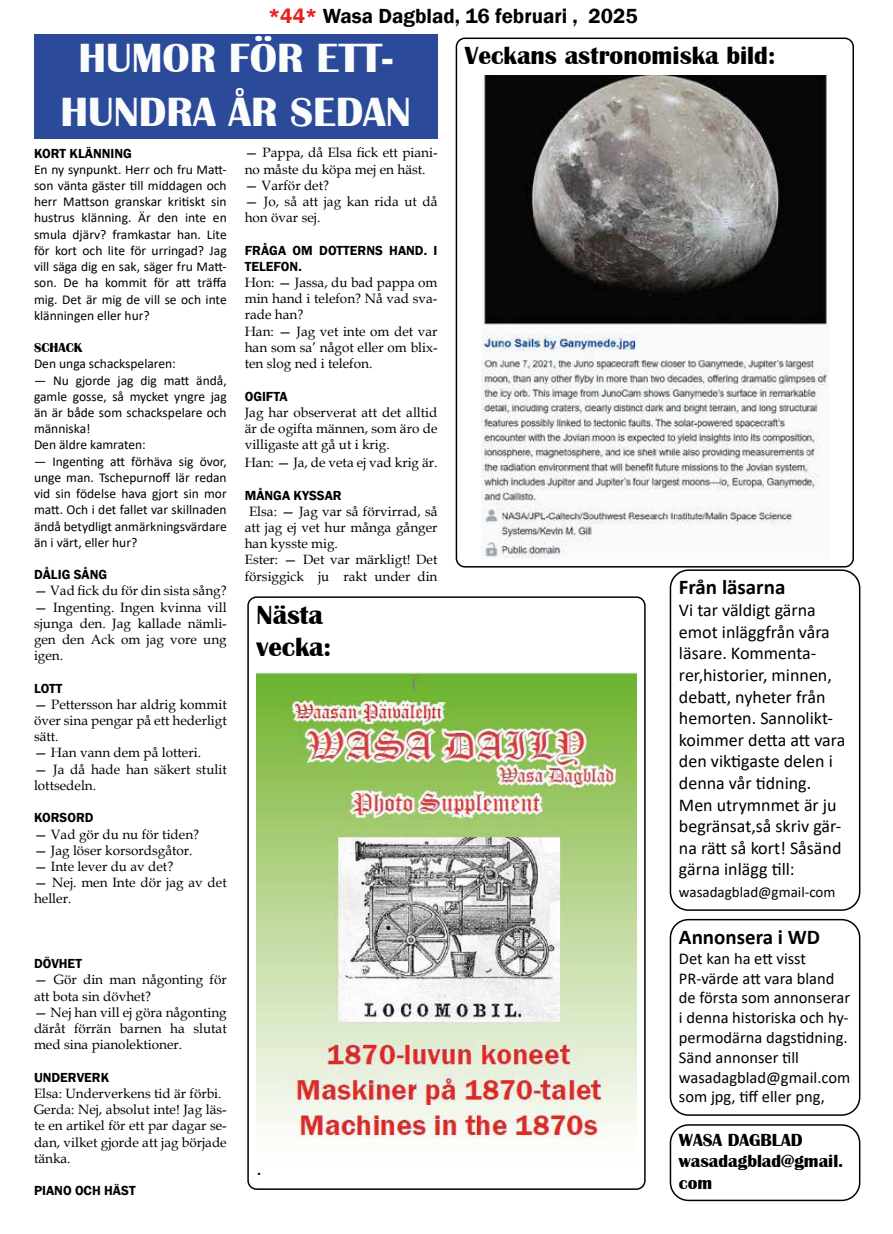
<style>
.page{position:relative;width:893px;height:1234px;background:#fff}
.page>*{position:absolute;margin:0;border:0;box-sizing:border-box;transform-origin:0 0}
.t1{font:700 42px "Britannic";color:#fbfdfc}
.t2{font:700 27px/32.4px "Britannic";color:#000}
.t3{font:700 25.5px "Britannic";color:#000}
.t4{font:600 21px "Franklin Gothic";color:#000}
.t5{font:700 21px "Calibri";color:#000}
.t6{font:21px "Calibri";color:#000}
.t7{font:18px/21.6px "Calibri";color:#000}
.t8{font:700 18px/21.6px "Britannic";color:#000}
.t9{font:16.5px/19.8px "Calibri";color:#000}
.t10{font:15px "Calibri";color:#000}
.t11{font:13.5px/16.2px "Book Antiqua";color:#000}
.t12{font:13.5px/16.2px "Calibri";color:#000;text-align:justify}
.t13{font:600 13.5px/16.2px "Franklin Gothic";color:#000}
.t14{font:700 13.5px "Britannic";color:#000}
.s1{color:#e5231d}
</style>
<div class="page">
<div style="left:456px;top:38px;width:398px;height:529px;border:2px solid #000;border-radius:9px"></div>
<div style="left:34px;top:34px;width:403px;height:104px;background:#2c4a9a"></div>
<div style="left:247px;top:596px;width:399px;height:593px;border:2px solid #000;border-radius:9px"></div>
<div style="left:670px;top:569px;width:190px;height:341px;border:2px solid #000;border-radius:18px"></div>
<div style="left:670px;top:918px;width:190px;height:197px;border:2px solid #000;border-radius:18px"></div>
<div style="left:670px;top:1123px;width:190px;height:77px;border:2px solid #000;border-radius:18px"></div>
<img style="left:482px;top:75px;width:346px;height:483px">
<img style="left:257px;top:672px;width:379px;height:467px">
<h3 class="t4" style="left:268px;top:3px;width:371px"><span class="s1">*44*</span> Wasa Dagblad, 16 februari , 2025</h3>
<h1 class="t1" style="left:79px;top:34px;width:316px">HUMOR FÖR ETT-</h1>
<h3 class="t3" style="left:465px;top:41px;width:312px">Veckans astronomiska bild:</h3>
<h1 class="t1" style="left:61px;top:88px;width:352px">HUNDRA ÅR SEDAN</h1>
<p class="t13" style="left:34px;top:145px;width:99px">KORT KLÄNNING</p>
<p class="t12" style="left:34px;top:161px;width:194px">En ny synpunkt. Herr och fru Matt&shy;son vänta gäster till middagen och herr Mattson granskar kritiskt sin hustrus klänning. Är den inte en smula djärv? framkastar han. Lite för kort och lite för urringad? Jag vill säga dig en sak, säger fru Matt&shy;son. De ha kommit för att träffa mig. Det är mig de vill se och inte klänningen eller hur?</p>
<p class="t14" style="left:34px;top:340px;width:50px">SCHACK</p>
<p class="t12" style="left:34px;top:355px;width:143px">Den unga schackspelaren:</p>
<p class="t12" style="left:34px;top:371px;width:194px;text-align:left">— Nu gjorde jag dig matt ändå, gamle gosse, så mycket yngre jag än är både som schackspelare och människa!<br>Den äldre kamraten:</p>
<p class="t12" style="left:34px;top:452px;width:194px">— Ingenting att förhäva sig övor, unge man. Tschepurnoff lär redan vid sin födelse hava gjort sin mor matt. Och i det fallet var skillnaden ändå betydligt anmärkningsvärdare än i värt, eller hur?</p>
<p class="t13" style="left:34px;top:566px;width:75px">DÅLIG SÅNG</p>
<p class="t11" style="left:34px;top:582px;width:194px">— Vad fick du för din sista sång?</p>
<p class="t11" style="left:34px;top:598px;width:194px;text-align:justify">— Ingenting. Ingen kvinna vill sjunga den. Jag kallade nämli&shy;gen den Ack om jag vore ung igen.</p>
<p class="t13" style="left:34px;top:680px;width:30px">LOTT</p>
<p class="t11" style="left:34px;top:695px;width:194px;text-align:justify">— Pettersson har aldrig kommit över sina pengar på ett hederligt sätt.</p>
<p class="t11" style="left:34px;top:744px;width:169px">— Han vann dem på lotteri.</p>
<p class="t11" style="left:34px;top:760px;width:194px">— Ja då hade han säkert stulit lottsedeln.</p>
<p class="t13" style="left:34px;top:809px;width:61px">KORSORD</p>
<p class="t11" style="left:34px;top:825px;width:167px">— Vad gör du nu för tiden?</p>
<p class="t11" style="left:34px;top:841px;width:160px">— Jag löser korsordsgåtor.</p>
<p class="t11" style="left:34px;top:857px;width:141px">— Inte lever du av det?</p>
<p class="t11" style="left:34px;top:874px;width:194px">— Nej. men Inte dör jag av det heller.</p>
<p class="t11" style="left:245px;top:144px;width:194px">— Pappa, då Elsa fick ett piani&shy;no måste du köpa mej en häst.</p>
<p class="t11" style="left:245px;top:177px;width:86px">— Varför det?</p>
<p class="t11" style="left:245px;top:193px;width:194px">— Jo, så att jag kan rida ut då hon övar sej.</p>
<p class="t13" style="left:245px;top:242px;width:194px">FRÅGA OM DOTTERNS HAND. I<br>TELEFON.</p>
<p class="t11" style="left:245px;top:274px;width:194px">Hon: — Jassa, du bad pappa om min hand i telefon? Nå vad sva&shy;rade han?<br>Han: — Jag vet inte om det var han som sa’ något eller om blix&shy;ten slog ned i telefon.</p>
<p class="t13" style="left:245px;top:388px;width:44px">OGIFTA</p>
<p class="t11" style="left:245px;top:403px;width:194px;text-align:justify">Jag har observerat att det alltid är de ogifta männen, som äro de villigaste att gå ut i krig.</p>
<p class="t11" style="left:245px;top:454px;width:194px">Han: — Ja, de veta ej vad krig är.</p>
<p class="t13" style="left:245px;top:487px;width:98px">MÅNGA KYSSAR</p>
<p class="t11" style="left:245px;top:502px;width:194px;text-indent:4px">Elsa: — Jag var så förvirrad, så att jag ej vet hur många gånger han kysste mig.<br>Ester: — Det var märkligt! Det försiggick ju rakt under din</p>
<h2 class="t2" style="left:257px;top:599px;width:76px">Nästa vecka:</h2>
<p class="t13" style="left:34px;top:955px;width:49px">DÖVHET</p>
<p class="t11" style="left:34px;top:971px;width:194px">— Gör din man någonting för att bota sin dövhet?</p>
<p class="t11" style="left:34px;top:1003px;width:194px;text-align:justify">— Nej han vill ej göra någonting däråt förrän barnen ha slutat med sina pianolektioner.</p>
<p class="t13" style="left:34px;top:1068px;width:77px">UNDERVERK</p>
<p class="t11" style="left:34px;top:1084px;width:194px">Elsa: Underverkens tid är förbi.<br>Gerda: Nej, absolut inte! Jag läs&shy;te en artikel för ett par dagar se&shy;dan, vilket gjorde att jag började tänka.</p>
<p class="t13" style="left:34px;top:1182px;width:103px">PIANO OCH HÄST</p>
<h3 class="t6" style="left:257px;top:1153px;width:7px">.</h3>
<h3 class="t5" style="left:679px;top:572px;width:108px">Från läsarna</h3>
<p class="t7" style="left:679px;top:598px;width:168px">Vi tar väldigt gärna emot inläggfrån våra läsare. Kommenta&shy;rer,historier, minnen, debatt, nyheter från hemorten. Sannolikt&shy;koimmer detta att vara den viktigaste delen i denna vår tidning.<br>Men utrymnmet är ju begränsat,så skriv gär&shy;na rätt så kort! Såsänd gärna inlägg till:</p>
<p class="t10" style="left:679px;top:881px;width:158px">wasadagblad@gmail-com</p>
<h3 class="t5" style="left:679px;top:921px;width:143px">Annonsera i WD</h3>
<p class="t9" style="left:679px;top:947px;width:173px">Det kan ha ett visst<br>PR-värde att vara bland de första som annonserar i denna historiska och hy&shy;permodärna dagstidning.<br>Sänd annonser till wasadagblad@gmail.com som jpg, tiff eller png,</p>
<h3 class="t8" style="left:679px;top:1128px;width:166px">WASA DAGBLAD wasadagblad@gmail. com</h3>
</div>
